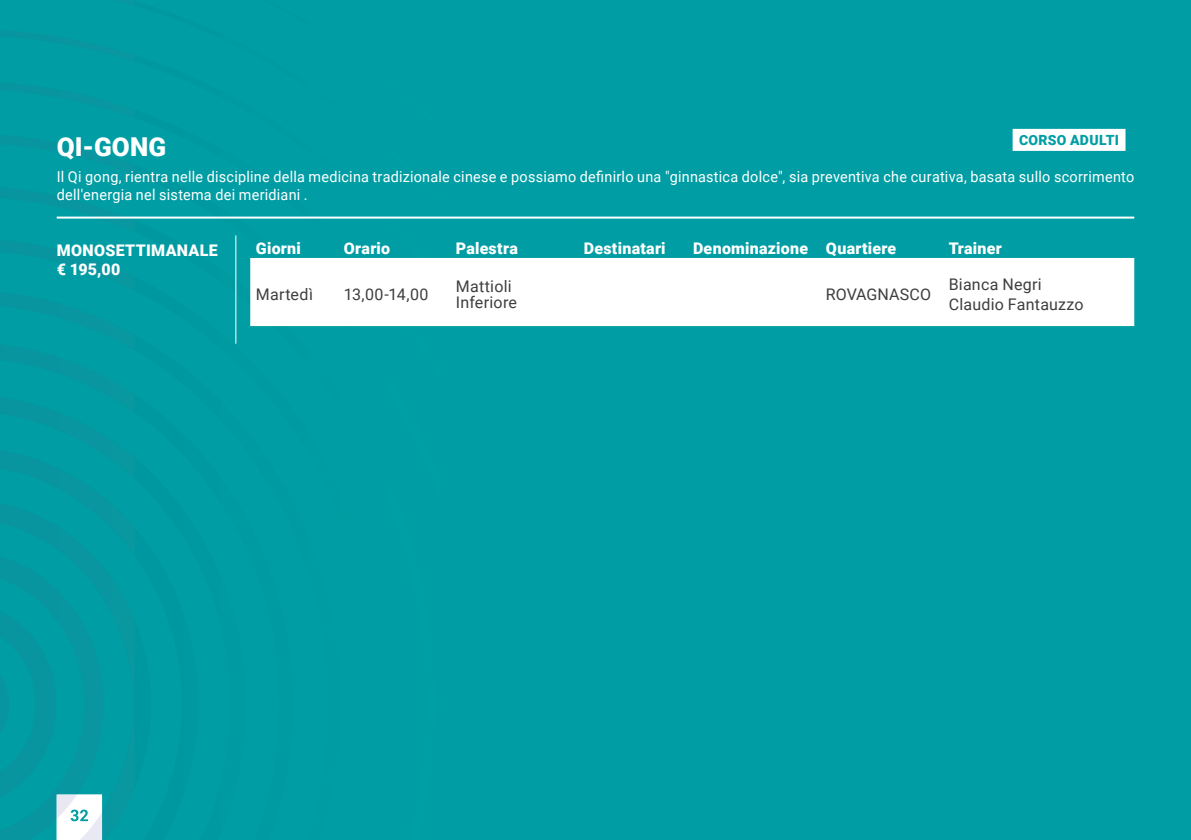
<style>
.page{position:relative;width:1191px;height:840px;background:#fff}
.page>*{position:absolute;margin:0;border:0;box-sizing:border-box;transform-origin:0 0}
.t1{font:900 26px "Roboto";letter-spacing:.005em;color:#fff}
.t2{font:900 16px/19.2px "Roboto";letter-spacing:.015em;color:#fff}
.t3{font:16px/16px "Roboto";letter-spacing:.015em;color:#3e3e3f}
.t4{font:15px/18px "Roboto";letter-spacing:.02em;color:#fff;scale:.96 1}
.t5{font:900 14px "Roboto";letter-spacing:.02em;color:#009ea4}
</style>
<div class="page">
<div style="left:0;top:0;width:752px;height:768px;background:#009ea4"></div>
<div style="left:752px;top:0;width:439px;height:839px;background:#009ea4"></div>
<div style="left:0;top:768px;width:753px;height:71px;background:#009ea4"></div>
<img style="left:57px;top:794px;width:45px;height:45px">
<img style="left:71px;top:809px;width:17px;height:11px">
<svg style="left:250px;top:258px;width:884px;height:68px"></svg>
<hr style="left:235px;top:235px;width:1px;height:108px;background:#fff">
<hr style="left:57px;top:216px;width:1077px;height:2px;background:#fff">
<div style="left:1012px;top:129px;width:113px;height:22px;background:#fff"></div>
<h1 class="t1" style="left:57px;top:128px;width:111px">QI-GONG</h1>
<p class="t5" style="left:1019px;top:130px;width:101px">CORSO ADULTI</p>
<p class="t4" style="left:57px;top:166px;width:1124px">Il Qi gong, rientra nelle discipline della medicina tradizionale cinese e possiamo definirlo una "ginnastica dolce", sia preventiva che curativa, basata sullo scorrimento dell'energia nel sistema dei meridiani .</p>
<p class="t2" style="left:57px;top:240px;width:163px">MONOSETTIMANALE € 195,00</p>
<p class="t2" style="left:256px;top:237px;width:46px">Giorni</p>
<p class="t2" style="left:344px;top:237px;width:48px">Orario</p>
<p class="t2" style="left:456px;top:237px;width:64px">Palestra</p>
<p class="t2" style="left:584px;top:237px;width:83px">Destinatari</p>
<p class="t2" style="left:693px;top:237px;width:205px">Denominazione Quartiere</p>
<p class="t2" style="left:948px;top:237px;width:55px">Trainer</p>
<p class="t3" style="left:256px;top:286px;width:59px">Martedì</p>
<p class="t3" style="left:344px;top:286px;width:86px">13,00-14,00</p>
<p class="t3" style="left:456px;top:278px;width:63px">Mattioli<br>Inferiore</p>
<p class="t3" style="left:826px;top:286px;width:107px">ROVAGNASCO</p>
<p class="t3" style="left:948px;top:274px;width:136px;line-height:20px">Bianca Negri<br>Claudio Fantauzzo</p>
</div>
